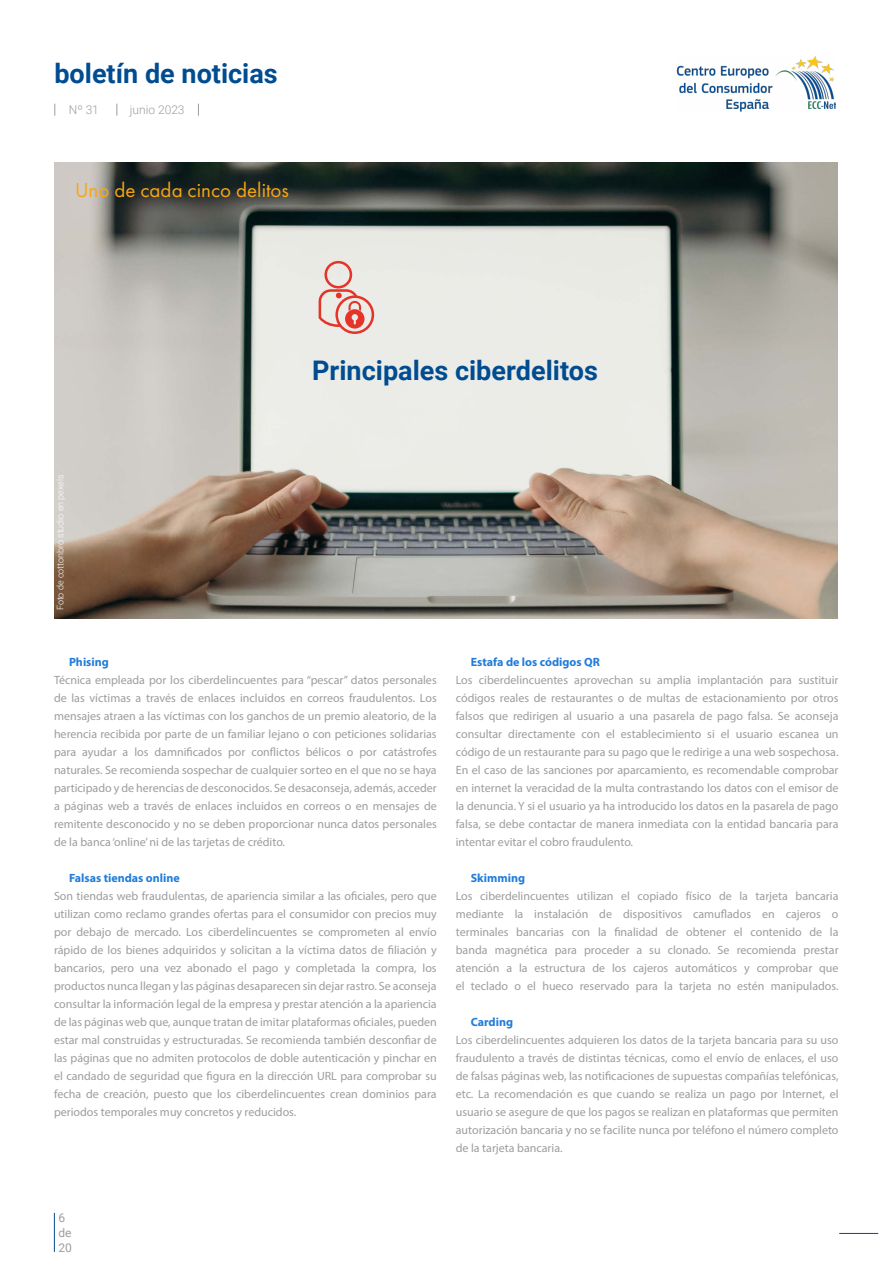
<style>
.page{position:relative;width:893px;height:1263px;background:#fff}
.page>*{position:absolute;margin:0;border:0;box-sizing:border-box;transform-origin:0 0}
.t1{font:700 27px "Roboto";color:#004c91}
.t2{font:21px "Futura PT";color:#f7a711}
.t3{font:12px/18px "Myriad Pro";color:#9d9d9d;text-align:justify}
.t4{font:700 12px "Myriad Pro";color:#207cd9}
.t5{font:300 12px "Roboto";color:#9d9d9d}
.t6{font:12px/15px "Roboto";color:#9d9d9d}
.t7{font:300 9px "Roboto";color:#fff}
</style>
<div class="page">
<hr style="left:839px;top:1233px;width:39px;height:1px;background:#004c91">
<img style="left:676px;top:56px;width:159px;height:56px">
<svg style="left:54px;top:104px;width:1px;height:12px"></svg>
<svg style="left:116px;top:104px;width:1px;height:12px"></svg>
<svg style="left:198px;top:104px;width:1px;height:12px"></svg>
<hr style="left:54px;top:1213px;width:1px;height:39px;background:#004c91">
<img style="left:54px;top:163px;width:784px;height:456px">
<svg style="left:319px;top:261px;width:55px;height:73px;background:#e9bdb6"></svg>
<h1 class="t1" style="left:54px;top:54px;width:225px">boletín de noticias</h1>
<p class="t5" style="left:69px;top:102px;width:32px">Nº 31</p>
<p class="t5" style="left:130px;top:101px;width:56px">junio 2023</p>
<h2 class="t2" style="left:75px;top:178px;width:215px">Uno de cada cinco delitos</h2>
<p class="t7" style="left:54px;top:610px;width:138px;rotate:-90deg">Foto de cottonbro studio en pexels</p>
<h1 class="t1" style="left:312px;top:352px;width:287px">Principales ciberdelitos</h1>
<p class="t4" style="left:69px;top:654px;width:41px">Phising</p>
<p class="t3" style="left:54px;top:671px;width:384px">Técnica empleada por los ciberdelincuentes para “pescar” datos personales de las víctimas a través de enlaces incluidos en correos fraudulentos. Los mensajes atraen a las víctimas con los ganchos de un premio aleatorio, de la herencia recibida por parte de un familiar lejano o con peticiones solidarias para ayudar a los damnificados por conflictos bélicos o por catástrofes naturales. Se recomienda sospechar de cualquier sorteo en el que no se haya participado y de herencias de desconocidos. Se desaconseja, además, acceder a páginas web a través de enlaces incluidos en correos o en mensajes de remitente desconocido y no se deben proporcionar nunca datos personales de la banca ‘online’ ni de las tarjetas de crédito.</p>
<p class="t4" style="left:69px;top:870px;width:112px">Falsas tiendas online</p>
<p class="t3" style="left:54px;top:887px;width:384px">Son tiendas web fraudulentas, de apariencia similar a las oficiales, pero que utilizan como reclamo grandes ofertas para el consumidor con precios muy por debajo de mercado. Los ciberdelincuentes se comprometen al envío rápido de los bienes adquiridos y solicitan a la víctima datos de filiación y bancarios, pero una vez abonado el pago y completada la compra, los productos nunca llegan y las páginas desaparecen sin dejar rastro. Se aconseja consultar la información legal de la empresa y prestar atención a la apariencia de las páginas web que, aunque tratan de imitar plataformas oficiales, pueden estar mal construidas y estructuradas. Se recomienda también desconfiar de las páginas que no admiten protocolos de doble autenticación y pinchar en el candado de seguridad que figura en la dirección URL para comprobar su fecha de creación, puesto que los ciberdelincuentes crean dominios para periodos temporales muy concretos y reducidos.</p>
<p class="t4" style="left:471px;top:654px;width:130px">Estafa de los códigos QR</p>
<p class="t3" style="left:456px;top:671px;width:384px">Los ciberdelincuentes aprovechan su amplia implantación para sustituir códigos reales de restaurantes o de multas de estacionamiento por otros falsos que redirigen al usuario a una pasarela de pago falsa. Se aconseja consultar directamente con el establecimiento si el usuario escanea un código de un restaurante para su pago que le redirige a una web sospechosa.<br>En el caso de las sanciones por aparcamiento, es recomendable comprobar en internet la veracidad de la multa contrastando los datos con el emisor de la denuncia. Y si el usuario ya ha introducido los datos en la pasarela de pago falsa, se debe contactar de manera inmediata con la entidad bancaria para intentar evitar el cobro fraudulento.</p>
<p class="t4" style="left:471px;top:870px;width:56px">Skimming</p>
<p class="t3" style="left:456px;top:887px;width:384px">Los ciberdelincuentes utilizan el copiado físico de la tarjeta bancaria mediante la instalación de dispositivos camuflados en cajeros o terminales bancarias con la finalidad de obtener el contenido de la banda magnética para proceder a su clonado. Se recomienda prestar atención a la estructura de los cajeros automáticos y comprobar que el teclado o el hueco reservado para la tarjeta no estén manipulados.</p>
<p class="t4" style="left:471px;top:1014px;width:44px">Carding</p>
<p class="t3" style="left:456px;top:1031px;width:384px">Los ciberdelincuentes adquieren los datos de la tarjeta bancaria para su uso fraudulento a través de distintas técnicas, como el envío de enlaces, el uso de falsas páginas web, las notificaciones de supuestas compañías telefónicas, etc. La recomendación es que cuando se realiza un pago por Internet, el usuario se asegure de que los pagos se realizan en plataformas que permiten autorización bancaria y no se facilite nunca por teléfono el número completo de la tarjeta bancaria.</p>
<p class="t6" style="left:58px;top:1209px;width:15px">6 de<br>20</p>
</div>
